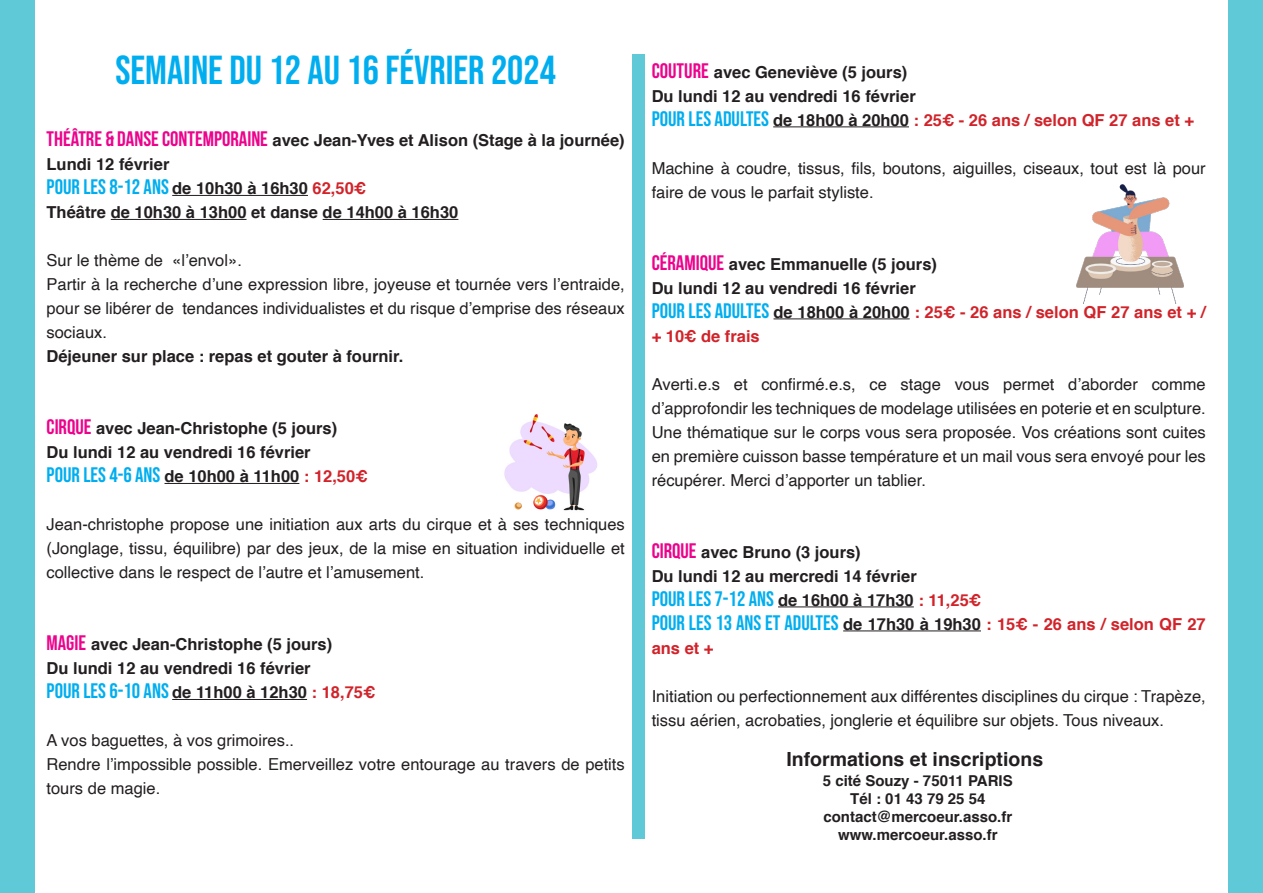
<style>
.page{position:relative;width:1263px;height:893px;background:#fff}
.page>*{position:absolute;margin:0;border:0;box-sizing:border-box;transform-origin:0 0}
.t1{font:40.5px "Bebas Neue";color:#00aeef}
.t2{font:21px "Bebas Neue";color:#00aeef}
.t3{font:700 19.5px "Helvetica";color:#231f20}
.t4{font:16.5px/24px "Helvetica";color:#231f20;text-align:justify}
.t5{font:700 16.5px "Helvetica";color:#231f20}
.t6{font:700 16.5px/24px "Helvetica";color:#d1232a}
.t7{font:700 15px "Helvetica";color:#231f20}
.s1{font-family:"Bebas Neue";font-size:21px;color:#ed028c}
.s2{font-family:"Helvetica";font-weight:700;font-size:16.5px;color:#231f20}
.s3{font-family:"Helvetica";font-weight:700;font-size:16.5px;color:#d1232a}
.s4{font-family:"Bebas Neue";font-weight:400;font-size:21px;color:#ed028c}
.s5{font-family:"Bebas Neue";font-weight:400;font-size:21px;color:#00aeef}
.s6{font-family:"Bebas Neue";font-size:21px;color:#00aeef}
.s7{color:#231f20}
</style>
<div class="page">
<div style="left:0;top:0;width:34px;height:893px;background:#60c9d8"></div>
<div style="left:1229px;top:0;width:34px;height:893px;background:#60c9d8"></div>
<div style="left:632px;top:54px;width:12px;height:785px;background:#60c9d8"></div>
<hr style="left:172px;top:195px;width:136px;height:1px;background:#231f20">
<hr style="left:111px;top:219px;width:136px;height:1px;background:#231f20">
<hr style="left:323px;top:219px;width:135px;height:1px;background:#231f20">
<hr style="left:164px;top:483px;width:135px;height:1px;background:#231f20">
<hr style="left:172px;top:699px;width:135px;height:1px;background:#231f20">
<hr style="left:773px;top:126px;width:136px;height:1px;background:#231f20">
<hr style="left:773px;top:318px;width:137px;height:1px;background:#231f20">
<hr style="left:778px;top:606px;width:136px;height:1px;background:#231f20">
<hr style="left:843px;top:630px;width:138px;height:1px;background:#231f20">
<img style="left:504px;top:414px;width:94px;height:97px">
<img style="left:1077px;top:185px;width:106px;height:118px">
<p class="t1" style="left:115px;top:47px;width:442px">SEMAINE DU 12 AU 16 FÉVRIER 2024</p>
<p class="t5" style="left:47px;top:127px;width:580px"><span class="s1">THÉÂTRE &amp; DANSE CONTEMPORAINE</span> avec Jean-Yves et Alison (Stage à la journée)</p>
<p class="t5" style="left:47px;top:151px;width:124px">Lundi 12 février</p>
<p class="t2" style="left:47px;top:175px;width:321px">POUR LES 8-12 ANS <span class="s2">de 10h30 à 16h30</span> <span class="s3">62,50€</span></p>
<p class="t5" style="left:47px;top:199px;width:413px">Théâtre de 10h30 à 13h00 et danse de 14h00 à 16h30</p>
<p class="t4" style="left:47px;top:249px;width:197px">Sur le thème de «l’envol».</p>
<p class="t4" style="left:47px;top:273px;width:580px">Partir à la recherche d’une expression libre, joyeuse et tournée vers l’entraide, pour se libérer de tendances individualistes et du risque d’emprise des réseaux sociaux.</p>
<p class="t5" style="left:47px;top:343px;width:358px">Déjeuner sur place : repas et gouter à fournir.</p>
<p class="t5" style="left:47px;top:415px;width:292px"><span class="s1">CIRQUE</span> avec Jean-Christophe (5 jours)</p>
<p class="t5" style="left:47px;top:439px;width:266px">Du lundi 12 au vendredi 16 février</p>
<p class="t2" style="left:47px;top:463px;width:323px">POUR LES 4-6 ANS <span class="s2">de 10h00 à 11h00</span> <span class="s3">: 12,50€</span></p>
<p class="t4" style="left:47px;top:513px;width:580px">Jean-christophe propose une initiation aux arts du cirque et à ses techniques (Jonglage, tissu, équilibre) par des jeux, de la mise en situation individuelle et collective dans le respect de l’autre et l’amusement.</p>
<p class="t5" style="left:47px;top:631px;width:287px"><span class="s4">MAGIE</span> avec Jean-Christophe (5 jours)</p>
<p class="t5" style="left:47px;top:655px;width:266px">Du lundi 12 au vendredi 16 février</p>
<p class="t2" style="left:47px;top:679px;width:330px">POUR LES 6-10 ANS <span class="s2">de 11h00 à 12h30</span> <span class="s3">: 18,75€</span></p>
<p class="t4" style="left:47px;top:729px;width:249px">A vos baguettes, à vos grimoires..</p>
<p class="t4" style="left:47px;top:753px;width:580px">Rendre l’impossible possible. Emerveillez votre entourage au travers de petits tours de magie.</p>
<p class="t5" style="left:652px;top:59px;width:257px"><span class="s4">COUTURE</span> avec Geneviève (5 jours)</p>
<p class="t5" style="left:652px;top:83px;width:266px">Du lundi 12 au vendredi 16 février</p>
<p class="t6" style="left:652px;top:108px;width:544px"><span class="s5">POUR LES</span> <span class="s6">ADULTES</span> <span class="s7">de 18h00 à 20h00</span> : 25€ - 26 ans / selon QF 27 ans et +</p>
<p class="t4" style="left:652px;top:156px;width:556px">Machine à coudre, tissus, fils, boutons, aiguilles, ciseaux, tout est là pour faire de vous le parfait styliste.</p>
<p class="t5" style="left:652px;top:251px;width:287px"><span class="s1">CÉRAMIQUE</span> avec Emmanuelle (5 jours)</p>
<p class="t5" style="left:652px;top:275px;width:266px">Du lundi 12 au vendredi 16 février</p>
<p class="t6" style="left:652px;top:300px;width:556px"><span class="s5">POUR LES</span> <span class="s6">ADULTES</span> <span class="s7">de 18h00 à 20h00</span> : 25€ - 26 ans / selon QF 27 ans et + / + 10€ de frais</p>
<p class="t4" style="left:652px;top:372px;width:556px">Averti.e.s et confirmé.e.s, ce stage vous permet d’aborder comme d’approfondir les techniques de modelage utilisées en poterie et en sculpture.<br>Une thématique sur le corps vous sera proposée. Vos créations sont cuites en première cuisson basse température et un mail vous sera envoyé pour les récupérer. Merci d’apporter un tablier.</p>
<p class="t5" style="left:652px;top:539px;width:211px"><span class="s1">CIRQUE</span> avec Bruno (3 jours)</p>
<p class="t5" style="left:652px;top:563px;width:267px">Du lundi 12 au mercredi 14 février</p>
<p class="t2" style="left:652px;top:586px;width:331px">POUR LES 7-12 ANS <span class="s2">de 16h00 à 17h30</span> <span class="s3">: 11,25€</span></p>
<p class="t2" style="left:652px;top:610px;width:556px">POUR LES 13 ANS ET ADULTES <span class="s2">de 17h30 à 19h30</span> <span class="s3">: 15€ - 26 ans / selon QF 27</span></p>
<p class="t6" style="left:652px;top:636px;width:63px">ans et +</p>
<p class="t4" style="left:652px;top:684px;width:556px">Initiation ou perfectionnement aux différentes disciplines du cirque : Trapèze, tissu aérien, acrobaties, jonglerie et équilibre sur objets. Tous niveaux.</p>
<p class="t3" style="left:786px;top:744px;width:258px">Informations et inscriptions</p>
<p class="t7" style="left:823px;top:768px;width:191px">5 cité Souzy - 75011 PARIS</p>
<p class="t7" style="left:850px;top:786px;width:137px">Tél : 01 43 79 25 54</p>
<p class="t7" style="left:823px;top:804px;width:190px">contact@mercoeur.asso.fr</p>
<p class="t7" style="left:838px;top:822px;width:161px">www.mercoeur.asso.fr</p>
</div>
